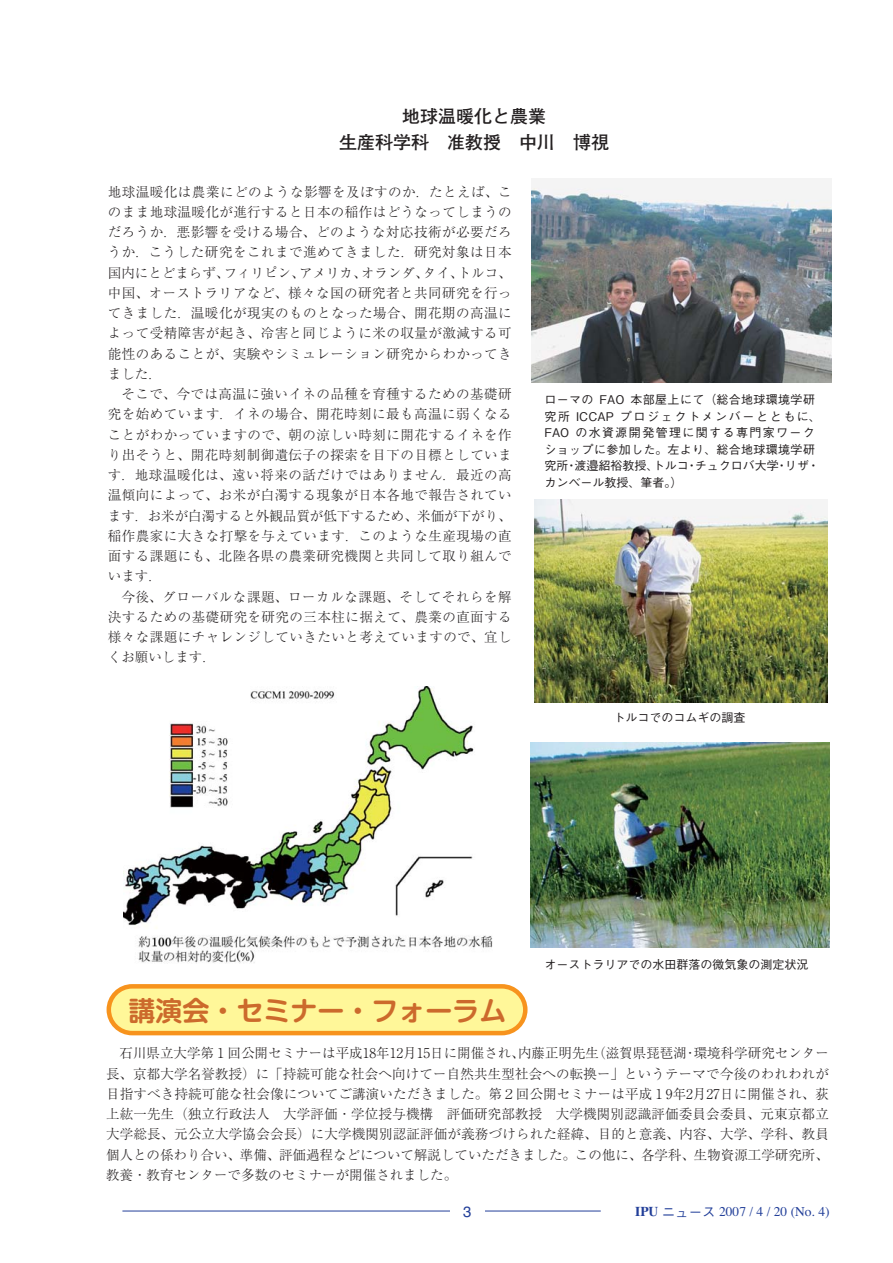
<style>
.page{position:relative;width:893px;height:1263px;background:#fff}
.page>*{position:absolute;margin:0;border:0;box-sizing:border-box;transform-origin:0 0}
.t1{font:27px "Shin M Go Pro De Bold 90 pv RKSJ H";color:#cc6a2c}
.t2{font:18px/25.5px "Futo Go B101 Pr 5 Bold 90 pv RKSJ H";color:#231f20;text-align:center}
.t3{font:15px "Helvetica";color:#223f99}
.t4{font:13.5px/20.2px "Ryumin Pr 5 Light 90 pv RKSJ H";letter-spacing:.035em;color:#231f20;text-align:justify}
.t5{font:13.5px "Times";color:#223f99}
.t6{font:12px/16.5px "Gothic BBB Pr 5 Medium 90 pv RKSJ H";letter-spacing:.03em;color:#231f20}
.t7{font:12px "Gothic BBB Pr 5 Medium 90 pv RKSJ H";color:#231f20}
.s1{font-weight:700}
.s2{font-family:"Gothic BBB Pr 5 Medium 90 pv RKSJ H"}
</style>
<div class="page">
<hr style="left:122px;top:1211px;width:479px;height:1px;background:#223f99">
<div style="left:450px;top:1209px;width:35px;height:6px;background:#fff"></div>
<img style="left:123px;top:687px;width:370px;height:276px">
<div style="left:109px;top:986px;width:416px;height:47px;background:#fff799;border-radius:23px"></div>
<div style="left:107px;top:984px;width:420px;height:51px;border:4px solid #f7931d;border-radius:23px"></div>
<img style="left:531px;top:178px;width:300px;height:205px">
<img style="left:531px;top:743px;width:298px;height:204px">
<img style="left:534px;top:499px;width:294px;height:204px">
<h2 class="t2" style="left:339px;top:106px;width:271px">地球温暖化と農業<br>生産科学科　准教授　中川　博視</h2>
<p class="t4" style="left:108px;top:183px;width:405px;text-align:left">地球温暖化は農業にどのような影響を及ぼすのか．たとえば、このまま地球温暖化が進行すると日本の稲作はどうなってしまうのだろうか．悪影響を受ける場合、どのような対応技術が必要だろうか．こうした研究をこれまで進めてきました．研究対象は日本国内にとどまらず、フィリピン、アメリカ、オランダ、タイ、トルコ、中国、オーストラリアなど、様々な国の研究者と共同研究を行ってきました．温暖化が現実のものとなった場合、開花期の高温によって受精障害が起き、冷害と同じように米の収量が激減する可能性のあることが、実験やシミュレーション研究からわかってきました．<br>　そこで、今では高温に強いイネの品種を育種するための基礎研究を始めています．イネの場合、開花時刻に最も高温に弱くなることがわかっていますので、朝の涼しい時刻に開花するイネを作り出そうと、開花時刻制御遺伝子の探索を目下の目標としています．地球温暖化は、遠い将来の話だけではありません．最近の高温傾向によって、お米が白濁する現象が日本各地で報告されています．お米が白濁すると外観品質が低下するため、米価が下がり、稲作農家に大きな打撃を与えています．このような生産現場の直面する課題にも、北陸各県の農業研究機関と共同して取り組んでいます．<br>　今後、グローバルな課題、ローカルな課題、そしてそれらを解決するための基礎研究を研究の三本柱に据えて、農業の直面する様々な課題にチャレンジしていきたいと考えていますので、宜しくお願いします．</p>
<p class="t6" style="left:544px;top:393px;width:278px">ローマの FAO 本部屋上にて（総合地球環境学研究所 ICCAP プロジェクトメンバーとともに、<br>FAO の水資源開発管理に関する専門家ワークショップに参加した。左より、総合地球環境学研究所・渡邉紹裕教授、トルコ・チュクロバ大学・リザ・カンベール教授、筆者。）</p>
<p class="t7" style="left:613px;top:713px;width:133px">トルコでのコムギの調査</p>
<h1 class="t1" style="left:129px;top:1000px;width:380px">講演会・セミナー・フォーラム</h1>
<p class="t7" style="left:544px;top:960px;width:265px">オーストラリアでの水田群落の微気象の測定状況</p>
<p class="t4" style="left:106px;top:1045px;width:724px">　石川県立大学第１回公開セミナーは平成18年12月15日に開催され、内藤正明先生（滋賀県琵琶湖・環境科学研究センター長、京都大学名誉教授）に「持続可能な社会へ向けてー自然共生型社会への転換ー」というテーマで今後のわれわれが目指すべき持続可能な社会像についてご講演いただきました。第２回公開セミナーは平成１9年2月27日に開催され、荻上紘一先生（独立行政法人　大学評価・学位授与機構　評価研究部教授　大学機関別認識評価委員会委員、元東京都立大学総長、元公立大学協会会長）に大学機関別認証評価が義務づけられた経緯、目的と意義、内容、大学、学科、教員個人との係わり合い、準備、評価過程などについて解説していただきました。この他に、各学科、生物資源工学研究所、教養・教育センターで多数のセミナーが開催されました。</p>
<p class="t3" style="left:463px;top:1206px;width:10px">3</p>
<p class="t5" style="left:635px;top:1207px;width:196px"><span class="s1">IPU</span> <span class="s2">ニュース</span> 2007 / 4 / 20 (No. 4)</p>
</div>
